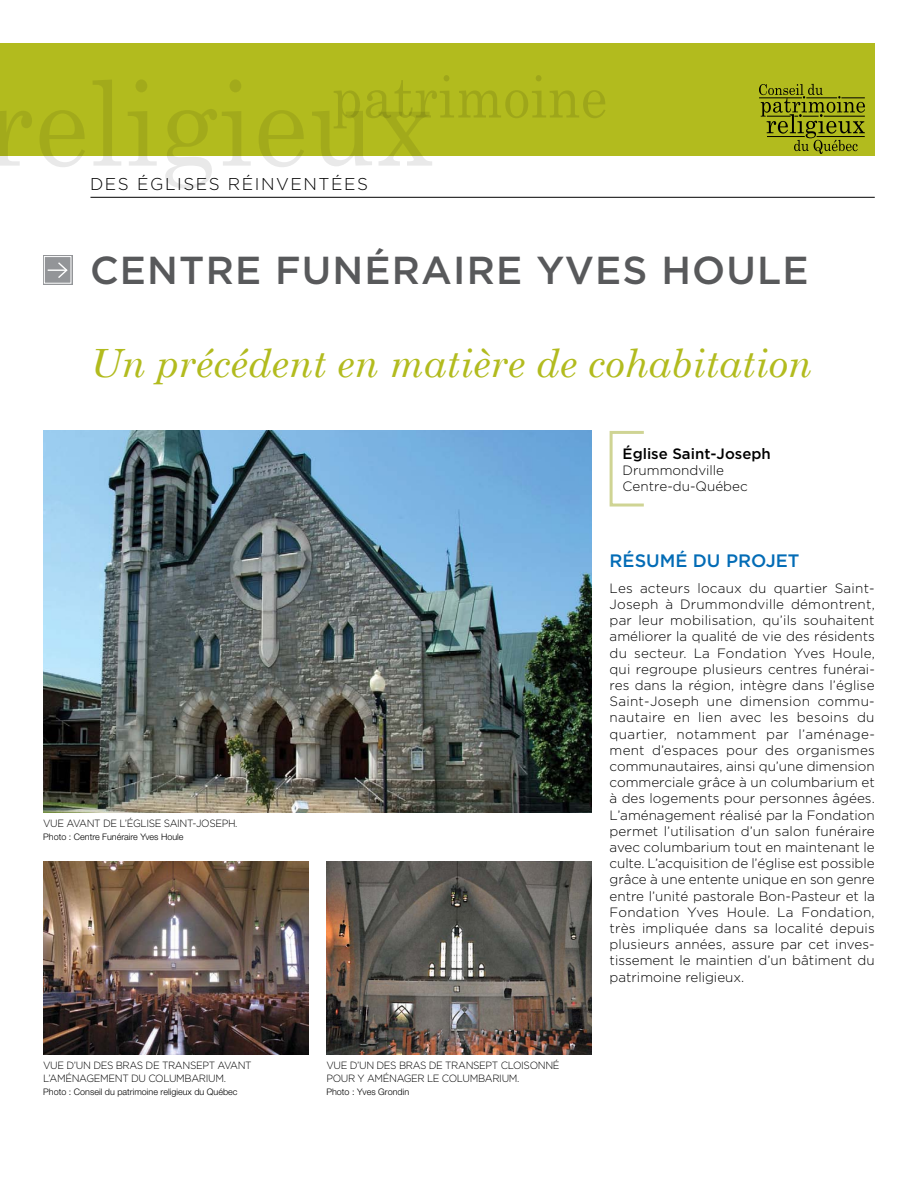
<style>
.page{position:relative;width:918px;height:1188px;background:#fff}
.page>*{position:absolute;margin:0;border:0;box-sizing:border-box;transform-origin:0 0}
.t1{font:italic 39px "Century Schoolbook";color:#b2bb1e}
.t2{font:500 39px "Gotham";letter-spacing:.03em;color:#58595b}
.t3{font:500 18px "Gotham";color:#036cb6}
.t4{font:300 17.1px "Gotham";letter-spacing:.235em;color:#000}
.t5{font:500 15px "Gotham";color:#000}
.t6{font:300 13.5px/16.2px "Gotham";color:#000}
.t7{font:300 10.5px/12.6px "Gotham";letter-spacing:.11em;color:#000;scale:.95 1}
.t8{font:300 10.5px/12.6px "Gotham";letter-spacing:.07em;color:#000;scale:.95 1}
.t9{font:300 10.5px "Gotham";color:#000;scale:.95 1}
.t10{font:300 9px "Helvetica Neue";color:#000}
</style>
<div class="page">
<div style="left:610px;top:431px;width:35px;height:76px;border:3px solid #cfd494"></div>
<div style="left:0;top:43px;width:875px;height:113px;background:#b2bb1e"></div>
<svg style="left:0;top:111px;width:32px;height:55px"></svg>
<svg style="left:40px;top:110px;width:45px;height:57px"></svg>
<svg style="left:93px;top:80px;width:28px;height:86px"></svg>
<svg style="left:128px;top:80px;width:29px;height:86px"></svg>
<svg style="left:165px;top:80px;width:86px;height:109px"></svg>
<svg style="left:259px;top:110px;width:45px;height:57px"></svg>
<svg style="left:312px;top:75px;width:293px;height:91px"></svg>
<svg style="left:759px;top:84px;width:106px;height:70px"></svg>
<svg style="left:43px;top:255px;width:30px;height:30px"></svg>
<hr style="left:90px;top:197px;width:785px;height:1px;background:#000">
<img style="left:43px;top:861px;width:265px;height:193px">
<img style="left:326px;top:861px;width:266px;height:193px">
<img style="left:43px;top:431px;width:549px;height:381px">
<p class="t4" style="left:90px;top:175px;width:277px">Des églises réinventées</p>
<h1 class="t2" style="left:90px;top:248px;width:714px">CENTRE FU NÉRAIRE YVES HOU LE</h1>
<h1 class="t1" style="left:90px;top:339px;width:724px">Un précédent en matière de cohabitation</h1>
<p class="t9" style="left:43px;top:818px;width:206px">Vue avant de l’église Saint-Joseph.</p>
<p class="t10" style="left:43px;top:832px;width:142px">Photo : Centre Funéraire Yves Houle</p>
<p class="t8" style="left:43px;top:1059px;width:221px">Vue d’un des bras de transept avant l’aménagement du columbarium.</p>
<p class="t10" style="left:43px;top:1086px;width:196px">Photo : Conseil du patrimoine religieux du Québec</p>
<p class="t7" style="left:326px;top:1059px;width:247px">Vue d’un des bras de transept cloisonné pour y aménager le columbarium.</p>
<p class="t10" style="left:326px;top:1086px;width:84px">Photo : Yves Grondin</p>
<p class="t5" style="left:623px;top:445px;width:150px">Église Saint-Joseph</p>
<p class="t6" style="left:623px;top:462px;width:127px">Drummondville<br>Centre-du-Québec</p>
<h2 class="t3" style="left:610px;top:550px;width:191px">Résumé du projet</h2>
<p class="t6" style="left:610px;top:580px;width:267px;text-align:justify">Les acteurs locaux du quartier Saint-Joseph à Drummondville démontrent, par leur mobilisation, qu’ils souhaitent améliorer la qualité de vie des résidents du secteur. La Fondation Yves Houle, qui regroupe plusieurs centres funérai&shy;res dans la région, intègre dans l’église Saint-Joseph une dimension commu&shy;nautaire en lien avec les besoins du quartier, notamment par l’aménage&shy;ment d’espaces pour des organismes communautaires, ainsi qu’une dimension commerciale grâce à un columbarium et à des logements pour personnes âgées.<br>L’aménagement réalisé par la Fondation permet l’utilisation d’un salon funéraire avec columbarium tout en maintenant le culte. L’acquisition de l’église est possible grâce à une entente unique en son genre entre l’unité pastorale Bon-Pasteur et la Fondation Yves Houle. La Fondation, très impliquée dans sa localité depuis plusieurs années, assure par cet inves&shy;tissement le maintien d’un bâtiment du patrimoine religieux.</p>
</div>
